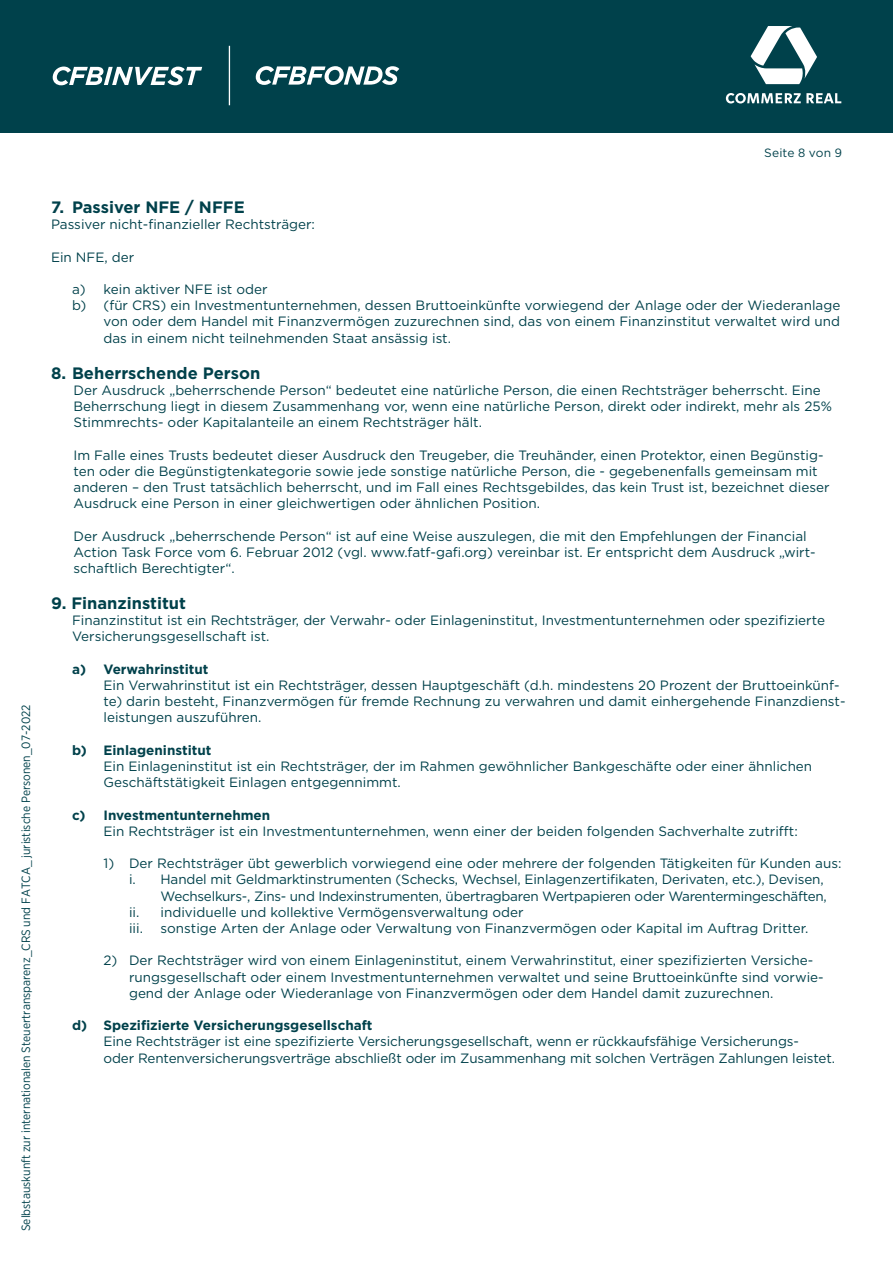
<style>
.page{position:relative;width:893px;height:1263px;background:#fff}
.page>*{position:absolute;margin:0;border:0;box-sizing:border-box;transform-origin:0 0}
.t1{font:700 16.5px "Gotham";color:#00414b}
.t2{font:13.5px/16.2px "Gotham";color:#00414b}
.t3{font:13.5px/16.2px "Gotham";letter-spacing:-.02em;color:#00414b}
.t4{font:700 13.5px "Gotham";color:#00414b}
.t5{font:12px "Gotham Narrow";color:#00414b}
.t6{font:12px "Gotham";letter-spacing:.01em;color:#00414b}
</style>
<div class="page">
<div style="left:0;top:0;width:893px;height:133px;background:#00414b"></div>
<svg style="left:726px;top:93px;width:115px;height:10px"></svg>
<svg style="left:751px;top:26px;width:66px;height:58px"></svg>
<svg style="left:256px;top:66px;width:143px;height:19px"></svg>
<svg style="left:53px;top:67px;width:149px;height:18px"></svg>
<hr style="left:229px;top:46px;width:1px;height:59px;background:#fff">
<p class="t5" style="left:19px;top:1231px;width:528px;rotate:-90deg">Selbstauskunft zur internationalen Steuertransparenz_CRS und FATCA_ juristische Personen_07-2022</p>
<p class="t6" style="left:764px;top:145px;width:79px">Seite 8 von 9</p>
<p class="t1" style="left:51px;top:196px;width:195px">7. Passiver NFE / NFFE</p>
<p class="t2" style="left:51px;top:216px;width:266px">Passiver nicht-finanzieller Rechtsträger:</p>
<p class="t2" style="left:51px;top:248px;width:85px">Ein NFE, der</p>
<p class="t2" style="left:72px;top:281px;width:197px">a) kein aktiver NFE ist oder</p>
<p class="t2" style="left:72px;top:297px;width:770px">b) (für CRS) ein Investmentunternehmen, dessen Bruttoeinkünfte vorwiegend der Anlage oder der Wiederanlage</p>
<p class="t2" style="left:104px;top:313px;width:738px">von oder dem Handel mit Finanzvermögen zuzurechnen sind, das von einem Finanzinstitut verwaltet wird und</p>
<p class="t2" style="left:104px;top:329px;width:349px">das in einem nicht teilnehmenden Staat ansässig ist.</p>
<p class="t1" style="left:51px;top:362px;width:211px">8. Beherrschende Person</p>
<p class="t2" style="left:74px;top:382px;width:760px">Der Ausdruck „beherrschende Person“ bedeutet eine natürliche Person, die einen Rechtsträger beherrscht. Eine<br>Beherrschung liegt in diesem Zusammenhang vor, wenn eine natürliche Person, direkt oder indirekt, mehr als 25%<br>Stimmrechts- oder Kapitalanteile an einem Rechtsträger hält.</p>
<p class="t2" style="left:74px;top:446px;width:757px">Im Falle eines Trusts bedeutet dieser Ausdruck den Treugeber, die Treuhänder, einen Protektor, einen Begünstig&shy;ten oder die Begünstigtenkategorie sowie jede sonstige natürliche Person, die - gegebenenfalls gemeinsam mit anderen – den Trust tatsächlich beherrscht, und im Fall eines Rechtsgebildes, das kein Trust ist, bezeichnet dieser Ausdruck eine Person in einer gleichwertigen oder ähnlichen Position.</p>
<p class="t2" style="left:74px;top:527px;width:744px">Der Ausdruck „beherrschende Person“ ist auf eine Weise auszulegen, die mit den Empfehlungen der Financial<br>Action Task Force vom 6. Februar 2012 (vgl. www.fatf-gafi.org) vereinbar ist. Er entspricht dem Ausdruck „wirt&shy;schaftlich Berechtigter“.</p>
<p class="t1" style="left:51px;top:592px;width:137px">9. Finanzinstitut</p>
<p class="t2" style="left:72px;top:612px;width:754px">Finanzinstitut ist ein Rechtsträger, der Verwahr- oder Einlageninstitut, Investmentunternehmen oder spezifizierte<br>Versicherungsgesellschaft ist.</p>
<p class="t4" style="left:72px;top:660px;width:138px">a) Verwahrinstitut</p>
<p class="t2" style="left:104px;top:677px;width:743px">Ein Verwahrinstitut ist ein Rechtsträger, dessen Hauptgeschäft (d.h. mindestens 20 Prozent der Bruttoeinkünf&shy;te) darin besteht, Finanzvermögen für fremde Rechnung zu verwahren und damit einhergehende Finanzdienst&shy;leistungen auszuführen.</p>
<p class="t4" style="left:72px;top:741px;width:141px">b) Einlageninstitut</p>
<p class="t2" style="left:104px;top:758px;width:710px">Ein Einlageninstitut ist ein Rechtsträger, der im Rahmen gewöhnlicher Bankgeschäfte oder einer ähnlichen<br>Geschäftstätigkeit Einlagen entgegennimmt.</p>
<p class="t4" style="left:72px;top:806px;width:200px">c) Investmentunternehmen</p>
<p class="t2" style="left:104px;top:823px;width:696px">Ein Rechtsträger ist ein Investmentunternehmen, wenn einer der beiden folgenden Sachverhalte zutrifft:</p>
<p class="t2" style="left:104px;top:855px;width:739px;text-align:center">1) Der Rechtsträger übt gewerblich vorwiegend eine oder mehrere der folgenden Tätigkeiten für Kunden aus: i. Handel mit Geldmarktinstrumenten (Schecks, Wechsel, Einlagenzertifikaten, Derivaten, etc.), Devisen,</p>
<p class="t3" style="left:129px;top:887px;width:699px;text-indent:31px">Wechselkurs-, Zins- und Indexinstrumenten, übertragbaren Wertpapieren oder Warentermingeschäften, ii. individuelle und kollektive Vermögensverwaltung oder<br>iii.</p>
<p class="t2" style="left:161px;top:920px;width:649px">sonstige Arten der Anlage oder Verwaltung von Finanzvermögen oder Kapital im Auftrag Dritter.</p>
<p class="t2" style="left:129px;top:952px;width:696px;text-indent:-26px">2) Der Rechtsträger wird von einem Einlageninstitut, einem Verwahrinstitut, einer spezifizierten Versiche&shy;rungsgesellschaft oder einem Investmentunternehmen verwaltet und seine Bruttoeinkünfte sind vorwie&shy;gend der Anlage oder Wiederanlage von Finanzvermögen oder dem Handel damit zuzurechnen.</p>
<p class="t4" style="left:72px;top:1016px;width:302px">d) Spezifizierte Versicherungsgesellschaft</p>
<p class="t2" style="left:104px;top:1033px;width:733px">Eine Rechtsträger ist eine spezifizierte Versicherungsgesellschaft, wenn er rückkaufsfähige Versicherungs-<br>oder Rentenversicherungsverträge abschließt oder im Zusammenhang mit solchen Verträgen Zahlungen leistet.</p>
</div>
